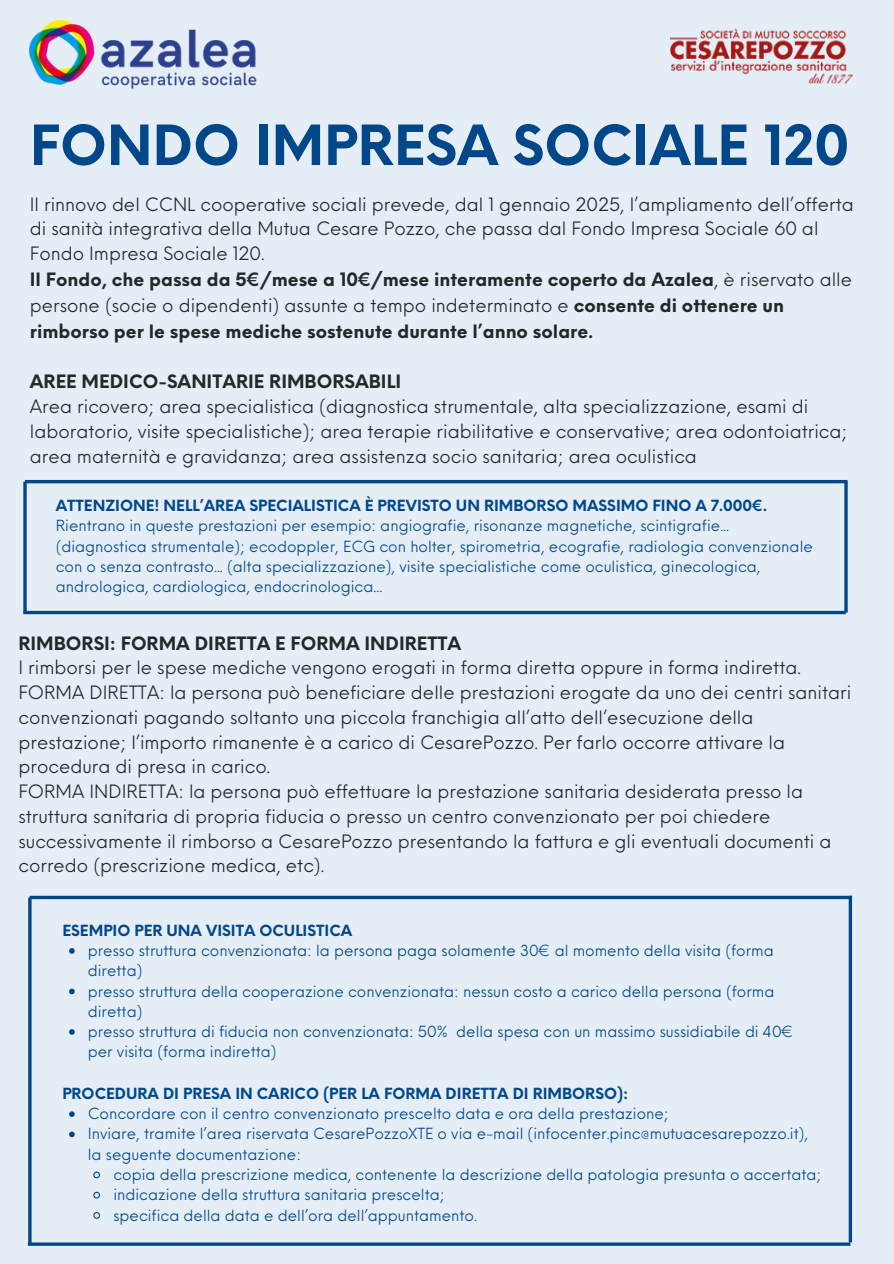
<style>
.page{position:relative;width:894px;height:1264px;background:#fff}
.page>*{position:absolute;margin:0;border:0;box-sizing:border-box;transform-origin:0 0}
.t1{font:700 54px "Neue Einstellung";color:#014789}
.t2{font:18px/24.8px "Neue Einstellung";color:#212929}
.t3{font:15px/20.2px "Neue Einstellung";color:#014789}
.t4{font:700 15px "Neue Einstellung";color:#014789}
.s1{font-weight:700}
</style>
<div class="page">
<div style="left:0;top:0;width:893px;height:1263px;background:#e5eef6"></div>
<img style="left:670px;top:28px;width:181px;height:56px">
<img style="left:30px;top:21px;width:227px;height:68px">
<svg style="left:69px;top:948px;width:6px;height:5px"></svg>
<svg style="left:69px;top:988px;width:6px;height:6px"></svg>
<svg style="left:69px;top:1029px;width:6px;height:5px"></svg>
<svg style="left:69px;top:1111px;width:6px;height:5px"></svg>
<svg style="left:69px;top:1131px;width:6px;height:6px"></svg>
<svg style="left:93px;top:1171px;width:7px;height:8px"></svg>
<svg style="left:93px;top:1191px;width:7px;height:8px"></svg>
<svg style="left:93px;top:1212px;width:8px;height:7px"></svg>
<svg style="left:30px;top:895px;width:818px;height:4px;fill:#014789"></svg>
<hr style="left:28px;top:1242px;width:822px;height:3px;background:#014789">
<svg style="left:28px;top:897px;width:4px;height:346px"></svg>
<hr style="left:848px;top:895px;width:3px;height:347px;background:#014789">
<hr style="left:25px;top:480px;width:822px;height:3px;background:#014789">
<hr style="left:23px;top:611px;width:822px;height:3px;background:#014789">
<svg style="left:23px;top:481px;width:4px;height:131px"></svg>
<hr style="left:844px;top:481px;width:3px;height:131px;background:#014789">
<p class="t1" style="left:30px;top:96px;width:820px">FONDO IMPRESA SOCIALE 120</p>
<p class="t2" style="left:30px;top:189px;width:825px;line-height:25.5px">Il rinnovo del CCNL cooperative sociali prevede, dal 1 gennaio 2025, l’ampliamento dell’offerta di sanità integrativa della Mutua Cesare Pozzo, che passa dal Fondo Impresa Sociale 60 al Fondo Impresa Sociale 120.<br><span class="s1">Il Fondo, che passa da 5€/mese a 10€/mese interamente coperto da Azalea</span>, è riservato alle persone (socie o dipendenti) assunte a tempo indeterminato e <span class="s1">consente di ottenere un rimborso per le spese mediche sostenute durante l’anno solare.</span></p>
<h1 class="t2" style="left:30px;top:367px;width:818px"><span class="s1">AREE MEDICO-SANITARIE RIMBORSABILI<br></span>Area ricovero; area specialistica (diagnostica strumentale, alta specializzazione, esami di laboratorio, visite specialistiche); area terapie riabilitative e conservative; area odontoiatrica; area maternità e gravidanza; area assistenza socio sanitaria; area oculistica</h1>
<p class="t4" style="left:56px;top:492px;width:712px">ATTENZIONE! NELL’AREA SPECIALISTICA È PREVISTO UN RIMBORSO MASSIMO FINO A 7.000€.</p>
<h3 class="t3" style="left:56px;top:514px;width:758px">Rientrano in queste prestazioni per esempio: angiografie, risonanze magnetiche, scintigrafie... (diagnostica strumentale); ecodoppler, ECG con holter, spirometria, ecografie, radiologia convenzionale con o senza contrasto... (alta specializzazione), visite specialistiche come oculistica, ginecologica, andrologica, cardiologica, endocrinologica...</h3>
<p class="t2" style="left:18px;top:628px;width:834px"><span class="s1">RIMBORSI: FORMA DIRETTA E FORMA INDIRETTA<br></span>I rimborsi per le spese mediche vengono erogati in forma diretta oppure in forma indiretta.<br>FORMA DIRETTA: la persona può beneficiare delle prestazioni erogate da uno dei centri sanitari convenzionati pagando soltanto una piccola franchigia all’atto dell’esecuzione della prestazione; l’importo rimanente è a carico di CesarePozzo. Per farlo occorre attivare la procedura di presa in carico.<br>FORMA INDIRETTA: la persona può effettuare la prestazione sanitaria desiderata presso la struttura sanitaria di propria fiducia o presso un centro convenzionato per poi chiedere successivamente il rimborso a CesarePozzo presentando la fattura e gli eventuali documenti a corredo (prescrizione medica, etc).</p>
<h2 class="t4" style="left:62px;top:916px;width:291px">ESEMPIO PER UNA VISITA OCULISTICA</h2>
<h2 class="t3" style="left:88px;top:938px;width:687px">presso struttura convenzionata: la persona paga solamente 30€ al momento della visita (forma diretta)</h2>
<p class="t3" style="left:88px;top:979px;width:688px">presso struttura della cooperazione convenzionata: nessun costo a carico della persona (forma diretta)</p>
<p class="t3" style="left:88px;top:1019px;width:707px">presso struttura di fiducia non convenzionata: 50% della spesa con un massimo sussidiabile di 40€ per visita (forma indiretta)</p>
<p class="t4" style="left:62px;top:1079px;width:567px">PROCEDURA DI PRESA IN CARICO (PER LA FORMA DIRETTA DI RIMBORSO):</p>
<p class="t3" style="left:88px;top:1102px;width:582px">Concordare con il centro convenzionato prescelto data e ora della prestazione;</p>
<p class="t3" style="left:88px;top:1122px;width:721px">Inviare, tramite l’area riservata CesarePozzoXTE o via e-mail (infocenter.pinc@mutuacesarepozzo.it), la seguente documentazione:</p>
<p class="t3" style="left:113px;top:1162px;width:709px">copia della prescrizione medica, contenente la descrizione della patologia presunta o accertata;</p>
<h2 class="t3" style="left:113px;top:1183px;width:333px">indicazione della struttura sanitaria prescelta;</h2>
<p class="t3" style="left:113px;top:1203px;width:365px">specifica della data e dell’ora dell’appuntamento.</p>
</div>
